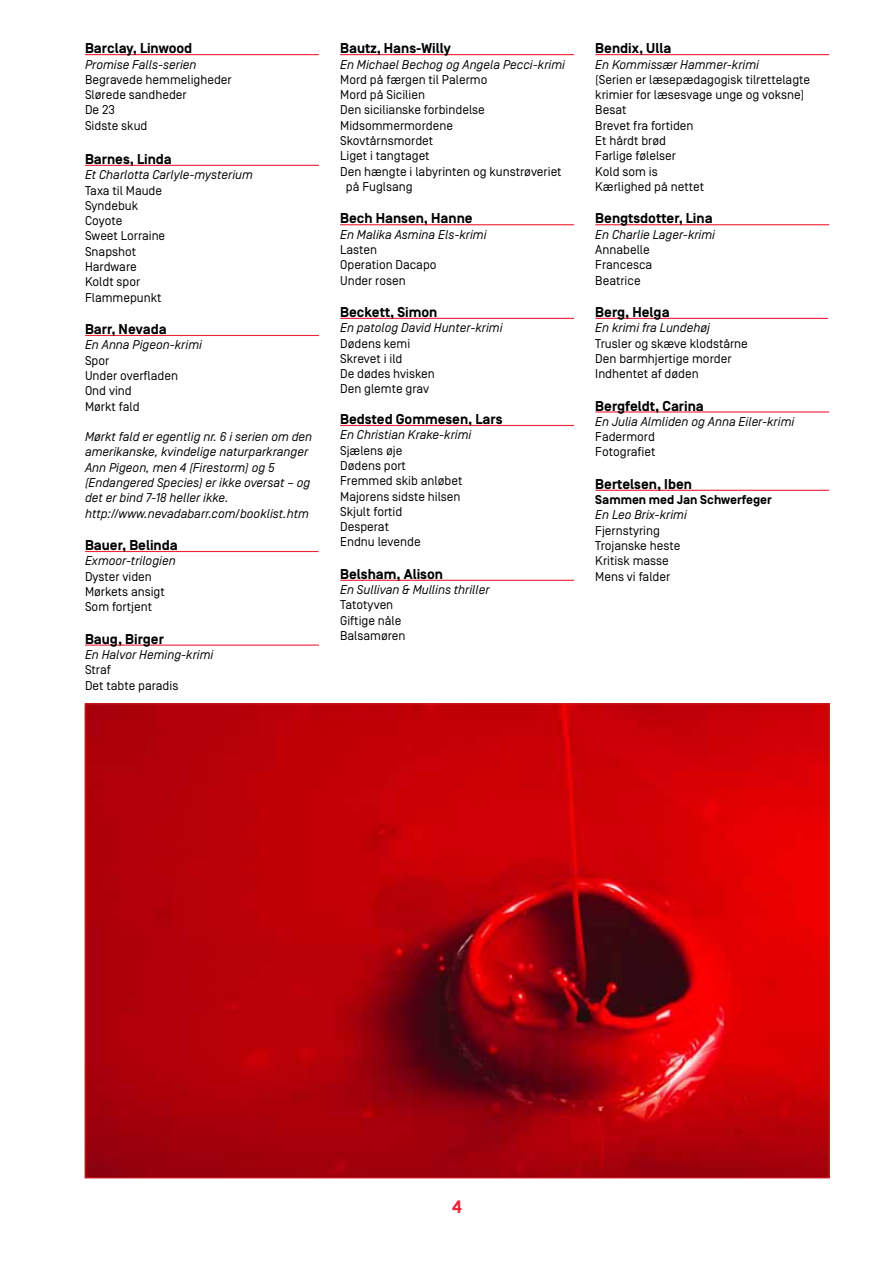
<style>
.page{position:relative;width:893px;height:1263px;background:#fff}
.page>*{position:absolute;margin:0;border:0;box-sizing:border-box;transform-origin:0 0}
.t1{font:700 18px "Simplon BP";color:#ee2338}
.t2{font:700 14.25px "Simplon BP";color:#000}
.t3{font:12.75px/15.3px "Simplon BP Regular";color:#000}
.t4{font:italic 12.75px/15.3px "Simplon BP Regular";color:#000}
.t5{font:700 12.75px "Simplon BP";color:#000}
</style>
<div class="page">
<hr style="left:85px;top:54px;width:234px;height:1px;background:#ee2338">
<hr style="left:85px;top:165px;width:234px;height:1px;background:#ee2338">
<hr style="left:85px;top:335px;width:234px;height:1px;background:#ee2338">
<hr style="left:85px;top:551px;width:233px;height:1px;background:#ee2338">
<hr style="left:85px;top:644px;width:234px;height:2px;background:#ee2338">
<hr style="left:340px;top:54px;width:234px;height:1px;background:#ee2338">
<hr style="left:340px;top:224px;width:234px;height:1px;background:#ee2338">
<hr style="left:340px;top:318px;width:234px;height:1px;background:#ee2338">
<hr style="left:340px;top:425px;width:234px;height:1px;background:#ee2338">
<hr style="left:340px;top:580px;width:234px;height:1px;background:#ee2338">
<hr style="left:595px;top:54px;width:234px;height:1px;background:#ee2338">
<hr style="left:595px;top:224px;width:234px;height:1px;background:#ee2338">
<hr style="left:595px;top:318px;width:233px;height:1px;background:#ee2338">
<hr style="left:595px;top:411px;width:234px;height:1px;background:#ee2338">
<hr style="left:595px;top:490px;width:234px;height:1px;background:#ee2338">
<img style="left:87px;top:705px;width:741px;height:471px">
<p class="t2" style="left:85px;top:40px;width:109px">Barclay, Linwood</p>
<p class="t4" style="left:85px;top:56px;width:113px">Promise Falls-serien</p>
<p class="t3" style="left:85px;top:72px;width:148px">Begravede hemmeligheder<br>Slørede sandheder<br>De 23<br>Sidste skud</p>
<p class="t2" style="left:85px;top:151px;width:88px">Barnes, Linda</p>
<p class="t4" style="left:85px;top:167px;width:169px">Et Charlotta Carlyle-mysterium</p>
<p class="t3" style="left:85px;top:182px;width:82px">Taxa til Maude<br>Syndebuk<br>Coyote<br>Sweet Lorraine<br>Snapshot<br>Hardware<br>Koldt spor<br>Flammepunkt</p>
<p class="t2" style="left:85px;top:321px;width:83px">Barr, Nevada</p>
<p class="t4" style="left:85px;top:337px;width:118px">En Anna Pigeon-krimi</p>
<p class="t3" style="left:85px;top:353px;width:95px">Spor<br>Under overfladen<br>Ond vind<br>Mørkt fald</p>
<p class="t4" style="left:85px;top:429px;width:229px">Mørkt fald er egentlig nr. 6 i serien om den amerikanske, kvindelige naturparkranger Ann Pigeon, men 4 (Firestorm) og 5 (Endangered Species) er ikke oversat – og det er bind 7-18 heller ikke. http://www.nevadabarr.com/booklist.htm</p>
<p class="t2" style="left:85px;top:537px;width:94px">Bauer, Belinda</p>
<p class="t4" style="left:85px;top:553px;width:92px">Exmoor-trilogien</p>
<p class="t3" style="left:85px;top:569px;width:81px">Dyster viden<br>Mørkets ansigt<br>Som fortjent</p>
<p class="t2" style="left:85px;top:631px;width:80px">Baug, Birger</p>
<p class="t4" style="left:85px;top:647px;width:130px">En Halvor Heming-krimi</p>
<p class="t3" style="left:85px;top:662px;width:95px">Straf<br>Det tabte paradis</p>
<p class="t2" style="left:340px;top:40px;width:112px">Bautz, Hans-Willy</p>
<p class="t4" style="left:340px;top:56px;width:226px">En Michael Bechog og Angela Pecci-krimi</p>
<p class="t3" style="left:340px;top:72px;width:149px">Mord på færgen til Palermo</p>
<p class="t3" style="left:340px;top:87px;width:86px">Mord på Sicilien</p>
<p class="t3" style="left:340px;top:102px;width:146px">Den sicilianske forbindelse</p>
<p class="t3" style="left:340px;top:118px;width:114px">Midsommermordene</p>
<p class="t3" style="left:340px;top:133px;width:95px">Skovtårnsmordet</p>
<p class="t3" style="left:340px;top:148px;width:91px">Liget i tangtaget</p>
<p class="t3" style="left:340px;top:164px;width:223px">Den hængte i labyrinten og kunstrøveriet</p>
<p class="t3" style="left:346px;top:179px;width:68px">på Fuglsang</p>
<p class="t2" style="left:340px;top:210px;width:134px">Bech Hansen, Hanne</p>
<p class="t4" style="left:340px;top:227px;width:148px">En Malika Asmina Els-krimi</p>
<p class="t3" style="left:340px;top:242px;width:98px">Lasten<br>Operation Dacapo<br>Under rosen</p>
<p class="t2" style="left:340px;top:304px;width:99px">Beckett, Simon</p>
<p class="t4" style="left:340px;top:320px;width:164px">En patolog David Hunter-krimi</p>
<p class="t3" style="left:340px;top:335px;width:96px">Dødens kemi<br>Skrevet i ild<br>De dødes hvisken<br>Den glemte grav</p>
<p class="t2" style="left:340px;top:411px;width:164px">Bedsted Gommesen, Lars</p>
<p class="t4" style="left:340px;top:427px;width:133px">En Christian Krake-krimi</p>
<p class="t3" style="left:340px;top:443px;width:124px">Sjælens øje<br>Dødens port<br>Fremmed skib anløbet<br>Majorens sidste hilsen<br>Skjult fortid<br>Desperat<br>Endnu levende</p>
<p class="t2" style="left:340px;top:566px;width:104px">Belsham, Alison</p>
<p class="t4" style="left:340px;top:582px;width:151px">En Sullivan &amp; Mullins thriller</p>
<p class="t3" style="left:340px;top:597px;width:67px">Tatotyven<br>Giftige nåle<br>Balsamøren</p>
<p class="t2" style="left:595px;top:40px;width:78px">Bendix, Ulla</p>
<p class="t4" style="left:595px;top:56px;width:165px">En Kommissær Hammer-krimi</p>
<p class="t3" style="left:595px;top:72px;width:216px">(Serien er læsepædagogisk tilrettelagte krimier for læsesvage unge og voksne)<br>Besat<br>Brevet fra fortiden<br>Et hårdt brød<br>Farlige følelser<br>Kold som is<br>Kærlighed på nettet</p>
<p class="t2" style="left:595px;top:210px;width:119px">Bengtsdotter, Lina</p>
<p class="t4" style="left:595px;top:227px;width:121px">En Charlie Lager-krimi</p>
<p class="t3" style="left:595px;top:242px;width:58px">Annabelle<br>Francesca<br>Beatrice</p>
<p class="t2" style="left:595px;top:304px;width:76px">Berg, Helga</p>
<p class="t4" style="left:595px;top:320px;width:116px">En krimi fra Lundehøj</p>
<p class="t3" style="left:595px;top:335px;width:154px">Trusler og skæve klodstårne<br>Den barmhjertige morder<br>Indhentet af døden</p>
<p class="t2" style="left:595px;top:397px;width:110px">Bergfeldt, Carina</p>
<p class="t4" style="left:595px;top:414px;width:200px">En Julia Almliden og Anna Eiler-krimi</p>
<p class="t3" style="left:595px;top:429px;width:62px">Fadermord<br>Fotografiet</p>
<p class="t2" style="left:595px;top:476px;width:98px">Bertelsen, Iben</p>
<p class="t5" style="left:595px;top:492px;width:178px">Sammen med Jan Schwerfeger</p>
<p class="t4" style="left:595px;top:507px;width:93px">En Leo Brix-krimi</p>
<p class="t3" style="left:595px;top:523px;width:87px">Fjernstyring<br>Trojanske heste<br>Kritisk masse<br>Mens vi falder</p>
<h1 class="t1" style="left:452px;top:1196px;width:11px">4</h1>
</div>
